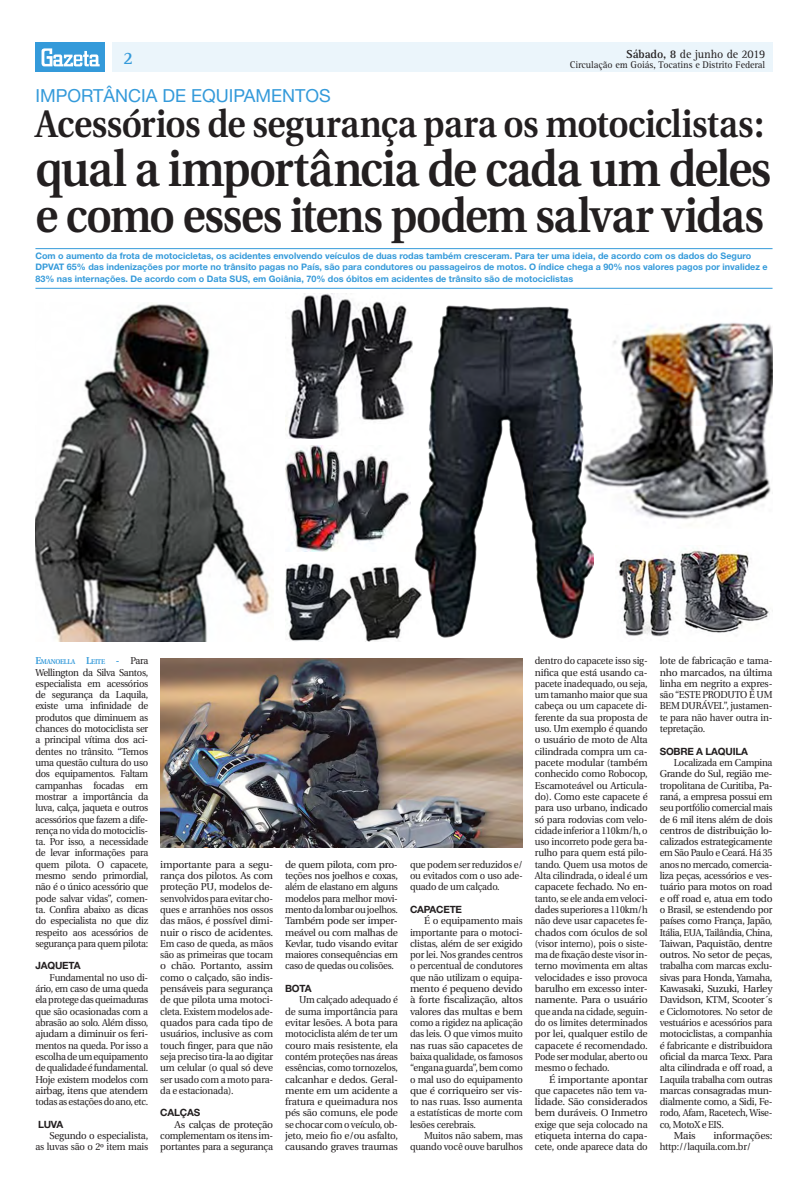
<style>
.page{position:relative;width:808px;height:1191px;background:#fff}
.page>*{position:absolute;margin:0;border:0;box-sizing:border-box;transform-origin:0 0}
.Manchete{font:600 50.6px "Utopia";letter-spacing:-.03em;color:#231f20;scale:.91 1}
.Manchete-2{font:600 48.4px "Utopia";letter-spacing:-.03em;color:#231f20;scale:.91 1}
.Manchete-3{font:600 38.5px "Utopia";letter-spacing:-.015em;color:#231f20;scale:.91 1}
.Retranca{font:18px "Helvetica Neue";color:#349ada}
.t1{font:700 18px "Rotis Serif";color:#349ada}
.t2{font:12px "Rotis Serif";letter-spacing:-.01em;color:#231f20}
.TExto_Corrido{font:10px/11.3px "Utopia";letter-spacing:-.02em;color:#231f20;text-align:justify;scale:.94 1}
.TExto_Corrido-2{font:10px/11.3px "Utopia";letter-spacing:-.02em;color:#231f20;text-align:justify}
.Repórter{font:10px/11.3px "Utopia";letter-spacing:-.03em;color:#231f20;text-align:justify;scale:.94 1}
.t3{font:10px "Rotis Serif";letter-spacing:-.01em;color:#231f20}
.Intertítulo{font:700 10px "Helvetica Neue";letter-spacing:-.02em;color:#231f20}
.Olho{font:700 9px/11.3px "Helvetica Neue";color:#349ada}
.Repórter-2{font:600 7px "Utopia";letter-spacing:-.045em;color:#349ada;scale:.94 1}
.s1{font-weight:700}
.s2{font-size:10px}
.s3{font-weight:400;font-size:10px;color:#231f20}
</style>
<div class="page">
<div style="left:112px;top:43px;width:660px;height:29px;background:#ebf5fb"></div>
<div style="left:35px;top:43px;width:70px;height:29px;background:#349ada"></div>
<svg style="left:42px;top:48px;width:58px;height:18px"></svg>
<hr style="left:35px;top:248px;width:737px;height:1px;background:#349ada">
<img style="left:619px;top:548px;width:151px;height:89px">
<img style="left:35px;top:304px;width:235px;height:337px">
<img style="left:285px;top:446px;width:125px;height:105px">
<img style="left:160px;top:658px;width:363px;height:190px">
<img style="left:285px;top:294px;width:125px;height:144px">
<img style="left:285px;top:563px;width:125px;height:78px">
<hr style="left:35px;top:288px;width:737px;height:1px;background:#349ada">
<img style="left:594px;top:323px;width:178px;height:197px">
<img style="left:410px;top:305px;width:184px;height:334px">
<p class="t1" style="left:123px;top:48px;width:12px">2</p>
<p class="t2" style="left:626px;top:47px;width:141px"><span class="s1">Sábado, 8</span> de junho de 2019</p>
<p class="t3" style="left:570px;top:59px;width:197px">Circulação em Goiás, Tocatins e Distrito Federal</p>
<p class="Retranca" style="left:35px;top:85px;width:297px">IMPORTÂNCIA DE EQUIPAMENTOS</p>
<p class="Manchete-3" style="left:35px;top:102px;width:802px">Acessórios de segurança para os motociclistas:</p>
<p class="Manchete" style="left:35px;top:141px;width:810px">qual a importância de cada um deles</p>
<p class="Manchete-2" style="left:35px;top:188px;width:802px">e como esses itens podem salvar vidas</p>
<p class="Olho" style="left:35px;top:250px;width:734px">Com o aumento da frota de motocicletas, os acidentes envolvendo veículos de duas rodas também cresceram. Para ter uma ideia, de acordo com os dados do Seguro<br>DPVAT 65% das indenizações por morte no trânsito pagas no País, são para condutores ou passageiros de motos. O índice chega a 90% nos valores pagos por invalidez e<br>83% nas internações. De acordo com o Data SUS, em Goiânia, 70% dos óbitos em acidentes de trânsito são de motociclistas</p>
<p class="Repórter-2" style="left:35px;top:658px;width:122px"><span class="s2">E</span>MANOELLA <span class="s2">L</span>EITE <span class="s2">-</span> <span class="s3">Para</span></p>
<p class="Repórter" style="left:35px;top:666px;width:122px">Wellington da Silva Santos, especialista em acessórios de segurança da Laquila, existe uma infinidade de produtos que diminuem as chances do motociclista ser a principal vítima dos aci&shy;dentes no trânsito. “Temos uma questão cultura do uso dos equipamentos. Faltam campanhas focadas em mostrar a importância da luva, calça, jaqueta e outros acessórios que fazem a dife&shy;rença no vida do motociclis&shy;ta. Por isso, a necessidade de levar informações para quem pilota. O capacete, mesmo sendo primordial, não é o único acessório que pode salvar vidas”, comen&shy;ta. Confira abaixo as dicas do especialista no que diz respeito aos acessórios de segurança para quem pilota:</p>
<p class="Intertítulo" style="left:35px;top:959px;width:47px">JAQUETA</p>
<p class="TExto_Corrido" style="left:35px;top:972px;width:122px;text-indent:14px">Fundamental no uso di&shy;ário, em caso de uma queda ela protege das queimaduras que são ocasionadas com a abrasão ao solo. Além disso, ajudam a diminuir os feri&shy;mentos na queda. Por isso a escolha de um equipamento de qualidade é fundamental.<br>Hoje existem modelos com airbag, itens que atendem todas as estações do ano, etc.</p>
<p class="Intertítulo" style="left:38px;top:1118px;width:27px">LUVA</p>
<p class="TExto_Corrido-2" style="left:35px;top:1130px;width:114px;text-align:right">Segundo o especialista,<br>as luvas são o 2º item mais</p>
<p class="TExto_Corrido-2" style="left:160px;top:859px;width:114px">importante para a segu&shy;rança dos pilotos. As com proteção PU, modelos de&shy;senvolvidos para evitar cho&shy;ques e arranhões nos ossos das mãos, é possível dimi&shy;nuir o risco de acidentes.<br>Em caso de queda, as mãos são as primeiras que tocam o chão. Portanto, assim como o calçado, são indis&shy;pensáveis para segurança de que pilota uma motoci&shy;cleta. Existem modelos ade&shy;quados para cada tipo de usuários, inclusive as com touch finger, para que não seja preciso tira-la ao digitar um celular (o qual só deve ser usado com a moto para&shy;da e estacionada).</p>
<p class="Intertítulo" style="left:160px;top:1106px;width:41px">CALÇAS</p>
<p class="TExto_Corrido-2" style="left:160px;top:1118px;width:114px;text-indent:14px">As calças de proteção complementam os itens im&shy;portantes para a segurança</p>
<p class="TExto_Corrido-2" style="left:285px;top:859px;width:114px">de quem pilota, com pro&shy;teções nos joelhos e coxas, além de elastano em alguns modelos para melhor movi&shy;mento da lombar ou joelhos.<br>Também pode ser imper&shy;meável ou com malhas de Kevlar, tudo visando evitar maiores consequências em caso de quedas ou colisões.</p>
<p class="Intertítulo" style="left:285px;top:982px;width:28px">BOTA</p>
<p class="TExto_Corrido" style="left:285px;top:994px;width:122px;text-indent:14px">Um calçado adequado é de suma importância para evitar lesões. A bota para motociclista além de ter um couro mais resistente, ela contém proteções nas áreas essências, como tornozelos, calcanhar e dedos. Geral&shy;mente em um acidente a fratura e queimadura nos pés são comuns, ele pode se chocar com o veículo, ob&shy;jeto, meio fio e/ou asfalto, causando graves traumas</p>
<p class="TExto_Corrido" style="left:410px;top:859px;width:122px">que podem ser reduzidos e/ ou evitados com o uso ade&shy;quado de um calçado.</p>
<p class="Intertítulo" style="left:410px;top:903px;width:54px">CAPACETE</p>
<p class="TExto_Corrido-2" style="left:410px;top:915px;width:114px;text-indent:14px">É o equipamento mais importante para o motoci&shy;clistas, além de ser exigido por lei. Nos grandes centros o percentual de condutores que não utilizam o equipa&shy;mento é pequeno devido à forte fiscalização, altos valores das multas e bem como a rigidez na aplicação das leis. O que vimos muito nas ruas são capacetes de baixa qualidade, os famosos “engana guarda”, bem como o mal uso do equipamento que é corriqueiro ser vis&shy;to nas ruas. Isso aumenta a estatísticas de morte com lesões cerebrais.</p>
<p class="TExto_Corrido" style="left:410px;top:1130px;width:122px;text-align:right">Muitos não sabem, mas quando você ouve barulhos</p>
<p class="TExto_Corrido" style="left:535px;top:655px;width:122px">dentro do capacete isso sig&shy;nifica que está usando ca&shy;pacete inadequado, ou seja, um tamanho maior que sua cabeça ou um capacete di&shy;ferente da sua proposta de uso. Um exemplo é quando o usuário de moto de Alta cilindrada compra um ca&shy;pacete modular (também conhecido como Robocop, Escamoteável ou Articula&shy;do). Como este capacete é para uso urbano, indicado só para rodovias com velo&shy;cidade inferior a 110km/h, o uso incorreto pode gera ba&shy;rulho para quem está pilo&shy;tando. Quem usa motos de Alta cilindrada, o ideal é um capacete fechado. No en&shy;tanto, se ele anda em veloci&shy;dades superiores a 110km/h não deve usar capacetes fe&shy;chados com óculos de sol (visor interno), pois o siste&shy;ma de fixação deste visor in&shy;terno movimenta em altas velocidades e isso provoca barulho em excesso inter&shy;namente. Para o usuário que anda na cidade, seguin&shy;do os limites determinados por lei, qualquer estilo de capacete é recomendado.<br>Pode ser modular, aberto ou mesmo o fechado.</p>
<p class="TExto_Corrido-2" style="left:535px;top:1073px;width:114px;text-indent:14px">É importante apontar que capacetes não tem va&shy;lidade. São considerados bem duráveis. O Inmetro exige que seja colocado na etiqueta interna do capa&shy;cete, onde aparece data do</p>
<p class="TExto_Corrido-2" style="left:660px;top:655px;width:114px">lote de fabricação e tama&shy;nho marcados, na última linha em negrito a expres&shy;são “ESTE PRODUTO É UM BEM DURÁVEL”, justamen&shy;te para não haver outra in&shy;tepretação.</p>
<p class="Intertítulo" style="left:660px;top:745px;width:90px">SOBRE A LAQUILA</p>
<p class="TExto_Corrido" style="left:660px;top:757px;width:122px;text-indent:14px">Localizada em Campina Grande do Sul, região me&shy;tropolitana de Curitiba, Pa&shy;raná, a empresa possui em seu portfólio comercial mais de 6 mil itens além de dois centros de distribuição lo&shy;calizados estrategicamente em São Paulo e Ceará. Há 35 anos no mercado, comercia&shy;liza peças, acessórios e ves&shy;tuário para motos on road e off road e, atua em todo o Brasil, se estendendo por países como França, Japão, Itália, EUA, Tailândia, China, Taiwan, Paquistão, dentre outros. No setor de peças, trabalha com marcas exclu&shy;sivas para Honda, Yamaha, Kawasaki, Suzuki, Harley Davidson, KTM, Scooter´s e Ciclomotores. No setor de vestuários e acessórios para motociclistas, a companhia é fabricante e distribuidora oficial da marca Texx. Para alta cilindrada e off road, a Laquila trabalha com outras marcas consagradas mun&shy;dialmente como, a Sidi, Fe&shy;rodo, Afam, Racetech, Wise&shy;co, MotoX e EIS.</p>
<p class="TExto_Corrido-2" style="left:674px;top:1130px;width:23px">Mais</p>
<p class="TExto_Corrido-2" style="left:660px;top:1130px;width:114px;text-indent:54px">informações: http://laquila.com.br/</p>
</div>
